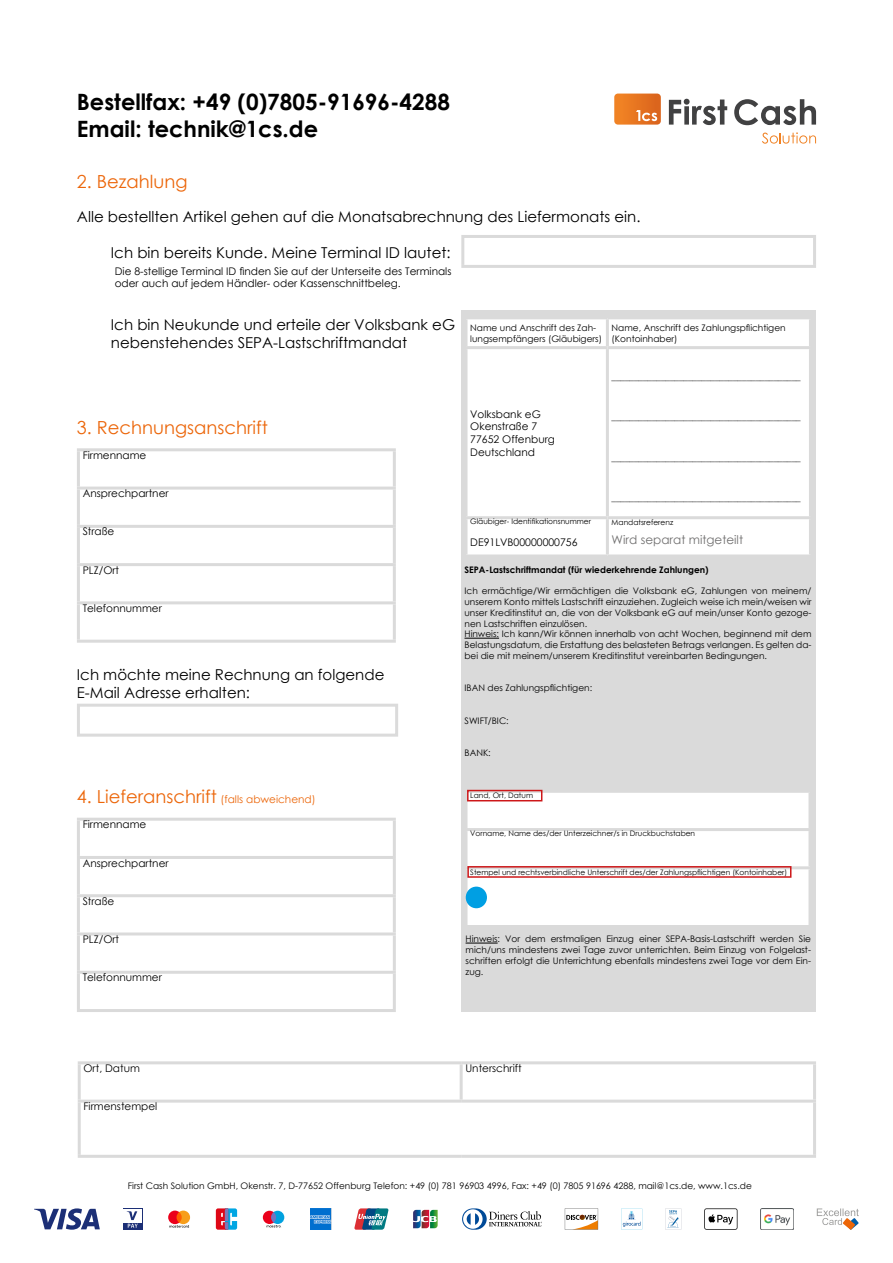
<style>
.page{position:relative;width:893px;height:1263px;background:#fff}
.page>*{position:absolute;margin:0;border:0;box-sizing:border-box;transform-origin:0 0}
.t1{font:700 22.5px/27px "Century Gothic";color:#000}
.t2{font:18px "Century Gothic";color:#ec660a}
.t3{font:15px/18px "Century Gothic";color:#000}
.t4{font:12px "Century Gothic";color:#706f6f}
.t5{font:10.5px/12.6px "Century Gothic";color:#000}
.t6{font:9px/10.8px "Century Gothic";color:#000}
.t7{font:700 9px "Century Gothic";color:#000}
.t8{font:7.5px "Century Gothic";color:#000}
.s1{font-size:10.5px}
</style>
<div class="page">
<svg style="left:665px;top:1208px;width:16px;height:22px"></svg>
<svg style="left:413px;top:1209px;width:25px;height:20px"></svg>
<svg style="left:354px;top:1208px;width:35px;height:22px"></svg>
<img style="left:310px;top:1208px;width:21px;height:22px">
<svg style="left:462px;top:1208px;width:80px;height:22px"></svg>
<svg style="left:565px;top:1208px;width:33px;height:22px"></svg>
<svg style="left:216px;top:1208px;width:21px;height:22px"></svg>
<svg style="left:621px;top:1208px;width:21px;height:22px"></svg>
<svg style="left:263px;top:1211px;width:22px;height:16px"></svg>
<svg style="left:168px;top:1210px;width:22px;height:17px"></svg>
<div style="left:123px;top:1208px;width:19px;height:22px;background:#1c2f76"></div>
<div style="left:123px;top:1209px;width:19px;height:13px;background:#fff"></div>
<svg style="left:127px;top:1211px;width:11px;height:17px"></svg>
<svg style="left:34px;top:1208px;width:66px;height:22px"></svg>
<svg style="left:704px;top:1208px;width:33px;height:22px"></svg>
<img style="left:760px;top:1208px;width:34px;height:22px">
<svg style="left:817px;top:1208px;width:42px;height:22px"></svg>
<div style="left:461px;top:311px;width:355px;height:701px;background:#dadada"></div>
<hr style="left:464px;top:638px;width:35px;height:1px;background:#000">
<div style="left:467px;top:319px;width:342px;height:235px;background:#fff"></div>
<hr style="left:606px;top:319px;width:3px;height:27px;background:#dadada">
<hr style="left:464px;top:346px;width:143px;height:3px;background:#dadada">
<hr style="left:607px;top:346px;width:205px;height:3px;background:#dadada">
<hr style="left:606px;top:349px;width:3px;height:167px;background:#dadada">
<hr style="left:464px;top:516px;width:143px;height:3px;background:#dadada">
<hr style="left:607px;top:516px;width:205px;height:3px;background:#dadada">
<hr style="left:606px;top:519px;width:3px;height:35px;background:#dadada">
<svg style="left:80px;top:451px;width:313px;height:189px"></svg>
<hr style="left:393px;top:451px;width:3px;height:36px;background:#dadada">
<hr style="left:77px;top:487px;width:319px;height:3px;background:#dadada">
<hr style="left:393px;top:490px;width:3px;height:35px;background:#dadada">
<hr style="left:77px;top:525px;width:319px;height:3px;background:#dadada">
<hr style="left:393px;top:528px;width:3px;height:35px;background:#dadada">
<hr style="left:393px;top:566px;width:3px;height:35px;background:#dadada">
<hr style="left:77px;top:448px;width:319px;height:3px;background:#dadada">
<hr style="left:77px;top:451px;width:3px;height:36px;background:#dadada">
<hr style="left:77px;top:490px;width:3px;height:35px;background:#dadada">
<hr style="left:77px;top:528px;width:3px;height:35px;background:#dadada">
<hr style="left:77px;top:563px;width:319px;height:3px;background:#dadada">
<hr style="left:77px;top:566px;width:3px;height:35px;background:#dadada">
<hr style="left:77px;top:601px;width:319px;height:3px;background:#dadada">
<hr style="left:77px;top:604px;width:3px;height:36px;background:#dadada">
<hr style="left:77px;top:640px;width:319px;height:3px;background:#dadada">
<hr style="left:393px;top:604px;width:3px;height:36px;background:#dadada">
<svg style="left:80px;top:897px;width:313px;height:74px"></svg>
<hr style="left:393px;top:821px;width:3px;height:35px;background:#dadada">
<hr style="left:77px;top:856px;width:319px;height:3px;background:#dadada">
<hr style="left:393px;top:859px;width:3px;height:35px;background:#dadada">
<hr style="left:77px;top:894px;width:319px;height:3px;background:#dadada">
<hr style="left:393px;top:897px;width:3px;height:35px;background:#dadada">
<hr style="left:393px;top:935px;width:3px;height:36px;background:#dadada">
<hr style="left:77px;top:818px;width:319px;height:3px;background:#dadada">
<hr style="left:77px;top:821px;width:3px;height:35px;background:#dadada">
<hr style="left:77px;top:859px;width:3px;height:35px;background:#dadada">
<hr style="left:77px;top:897px;width:3px;height:35px;background:#dadada">
<hr style="left:77px;top:932px;width:319px;height:3px;background:#dadada">
<hr style="left:77px;top:935px;width:3px;height:36px;background:#dadada">
<hr style="left:77px;top:971px;width:319px;height:3px;background:#dadada">
<hr style="left:77px;top:974px;width:3px;height:35px;background:#dadada">
<hr style="left:77px;top:1009px;width:319px;height:3px;background:#dadada">
<hr style="left:393px;top:974px;width:3px;height:35px;background:#dadada">
<svg style="left:81px;top:1064px;width:732px;height:36px"></svg>
<hr style="left:460px;top:1064px;width:3px;height:36px;background:#dadada">
<hr style="left:813px;top:1064px;width:3px;height:36px;background:#dadada">
<hr style="left:78px;top:1100px;width:383px;height:3px;background:#dadada">
<hr style="left:461px;top:1100px;width:355px;height:3px;background:#dadada">
<hr style="left:813px;top:1103px;width:3px;height:52px;background:#dadada">
<hr style="left:78px;top:1155px;width:383px;height:3px;background:#dadada">
<hr style="left:461px;top:1155px;width:355px;height:3px;background:#dadada">
<hr style="left:78px;top:1061px;width:383px;height:3px;background:#dadada">
<hr style="left:78px;top:1064px;width:3px;height:36px;background:#dadada">
<hr style="left:461px;top:1061px;width:355px;height:3px;background:#dadada">
<hr style="left:78px;top:1103px;width:3px;height:52px;background:#dadada">
<hr style="left:813px;top:238px;width:3px;height:27px;background:#dadada">
<hr style="left:461px;top:265px;width:355px;height:3px;background:#dadada">
<hr style="left:461px;top:235px;width:355px;height:3px;background:#dadada">
<hr style="left:461px;top:238px;width:3px;height:27px;background:#dadada">
<svg style="left:669px;top:99px;width:58px;height:26px"></svg>
<svg style="left:734px;top:99px;width:82px;height:26px"></svg>
<svg style="left:762px;top:132px;width:54px;height:12px"></svg>
<svg style="left:614px;top:94px;width:47px;height:31px"></svg>
<hr style="left:466px;top:943px;width:32px;height:1px;background:#000">
<div style="left:467px;top:793px;width:341px;height:132px;background:#fff"></div>
<hr style="left:464px;top:828px;width:347px;height:3px;background:#dadada">
<hr style="left:464px;top:866px;width:347px;height:3px;background:#dadada">
<div style="left:467px;top:866px;width:324px;height:12px;border:2px solid #cd1719"></div>
<div style="left:466px;top:886px;width:21px;height:22px;background:#009fe3;border-radius:50%"></div>
<div style="left:467px;top:790px;width:75px;height:11px;border:2px solid #cd1719"></div>
<div style="left:77px;top:704px;width:321px;height:33px;border:3px solid #dbdbdb"></div>
<h1 class="t1" style="left:77px;top:88px;width:375px">Bestellfax: +49 (0)7805-91696-4288<br>Email: technik@1cs.de</h1>
<h2 class="t2" style="left:77px;top:169px;width:112px">2. Bezahlung</h2>
<h3 class="t3" style="left:77px;top:207px;width:565px">Alle bestellten Artikel gehen auf die Monatsabrechnung des Liefermonats ein.</h3>
<h3 class="t3" style="left:111px;top:243px;width:341px">Ich bin bereits Kunde. Meine Terminal ID lautet:</h3>
<p class="t5" style="left:115px;top:264px;width:338px">Die 8-stellige Terminal ID finden Sie auf der Unterseite des Terminals oder auch auf jedem Händler- oder Kassenschnittbeleg.</p>
<h3 class="t3" style="left:111px;top:315px;width:346px">Ich bin Neukunde und erteile der Volksbank eG nebenstehendes SEPA-Lastschriftmandat</h3>
<p class="t6" style="left:470px;top:322px;width:133px">Name und Anschrift des Zah&shy;lungsempfängers (Gläubigers)</p>
<p class="t6" style="left:612px;top:322px;width:176px">Name, Anschrift des Zahlungspflichtigen (Kontoinhaber)</p>
<h2 class="t2" style="left:77px;top:415px;width:192px">3. Rechnungsanschrift</h2>
<p class="t5" style="left:83px;top:449px;width:65px">Firmenname</p>
<p class="t5" style="left:83px;top:487px;width:88px">Ansprechpartner</p>
<p class="t5" style="left:83px;top:525px;width:33px">Straße</p>
<p class="t5" style="left:83px;top:563px;width:38px">PLZ/Ort</p>
<p class="t5" style="left:83px;top:602px;width:81px">Telefonnummer</p>
<h3 class="t3" style="left:77px;top:665px;width:309px">Ich möchte meine Rechnung an folgende<br>E-Mail Adresse erhalten:</h3>
<p class="t5" style="left:470px;top:407px;width:86px">Volksbank eG<br>Okenstraße 7<br>77652 Offenburg<br>Deutschland</p>
<p class="t8" style="left:470px;top:516px;width:122px">Gläubiger- Identifikationsnummer</p>
<p class="t5" style="left:470px;top:536px;width:109px">DE91LVB00000000756</p>
<p class="t6" style="left:612px;top:371px;width:190px">__________________________________________</p>
<p class="t6" style="left:612px;top:412px;width:190px">__________________________________________</p>
<p class="t6" style="left:612px;top:452px;width:190px">__________________________________________</p>
<p class="t6" style="left:612px;top:493px;width:190px">__________________________________________</p>
<p class="t8" style="left:612px;top:517px;width:63px">Mandatsreferenz</p>
<h3 class="t4" style="left:612px;top:531px;width:133px">Wird separat mitgeteilt</h3>
<p class="t7" style="left:464px;top:562px;width:246px">SEPA-Lastschriftmandat (für wiederkehrende Zahlungen)</p>
<p class="t6" style="left:464px;top:585px;width:348px">Ich ermächtige/Wir ermächtigen die Volksbank eG, Zahlungen von meinem/ unserem Konto mittels Lastschrift einzuziehen. Zugleich weise ich mein/weisen wir unser Kreditinstitut an, die von der Volksbank eG auf mein/unser Konto gezoge&shy;nen Lastschriften einzulösen.<br>Hinweis: Ich kann/Wir können innerhalb von acht Wochen, beginnend mit dem Belastungsdatum, die Erstattung des belasteten Betrags verlangen. Es gelten da&shy;bei die mit meinem/unserem Kreditinstitut vereinbarten Bedingungen.</p>
<p class="t6" style="left:464px;top:682px;width:129px">IBAN des Zahlungspflichtigen:</p>
<p class="t6" style="left:464px;top:715px;width:46px">SWIFT/BIC:</p>
<p class="t6" style="left:464px;top:747px;width:28px">BANK:</p>
<h2 class="t2" style="left:77px;top:784px;width:240px">4. Lieferanschrift <span class="s1">(falls abweichend)</span></h2>
<p class="t5" style="left:83px;top:818px;width:65px">Firmenname</p>
<p class="t5" style="left:83px;top:856px;width:88px">Ansprechpartner</p>
<p class="t5" style="left:83px;top:894px;width:33px">Straße</p>
<p class="t5" style="left:83px;top:933px;width:38px">PLZ/Ort</p>
<p class="t5" style="left:83px;top:971px;width:81px">Telefonnummer</p>
<p class="t8" style="left:470px;top:790px;width:64px">Land, Ort, Datum</p>
<p class="t8" style="left:470px;top:828px;width:226px">Vorname, Name des/der Unterzeichner/s in Druckbuchstaben</p>
<p class="t8" style="left:470px;top:867px;width:319px">Stempel und rechtsverbindliche Unterschrift des/der Zahlungspflichtigen (Kontoinhaber)</p>
<p class="t6" style="left:466px;top:933px;width:347px;text-align:justify">Hinweis: Vor dem erstmaligen Einzug einer SEPA-Basis-Lastschrift werden Sie mich/uns mindestens zwei Tage zuvor unterrichten. Beim Einzug von Folgelast&shy;schriften erfolgt die Unterrichtung ebenfalls mindestens zwei Tage vor dem Ein&shy;zug.</p>
<p class="t5" style="left:83px;top:1062px;width:58px">Ort, Datum</p>
<p class="t5" style="left:465px;top:1062px;width:58px">Unterschrift</p>
<p class="t5" style="left:83px;top:1100px;width:75px">Firmenstempel</p>
<p class="t6" style="left:128px;top:1180px;width:626px">First Cash Solution GmbH, Okenstr. 7, D-77652 Offenburg Telefon: +49 (0) 781 96903 4996, Fax: +49 (0) 7805 91696 4288, mail@1cs.de, www.1cs.de</p>
</div>
